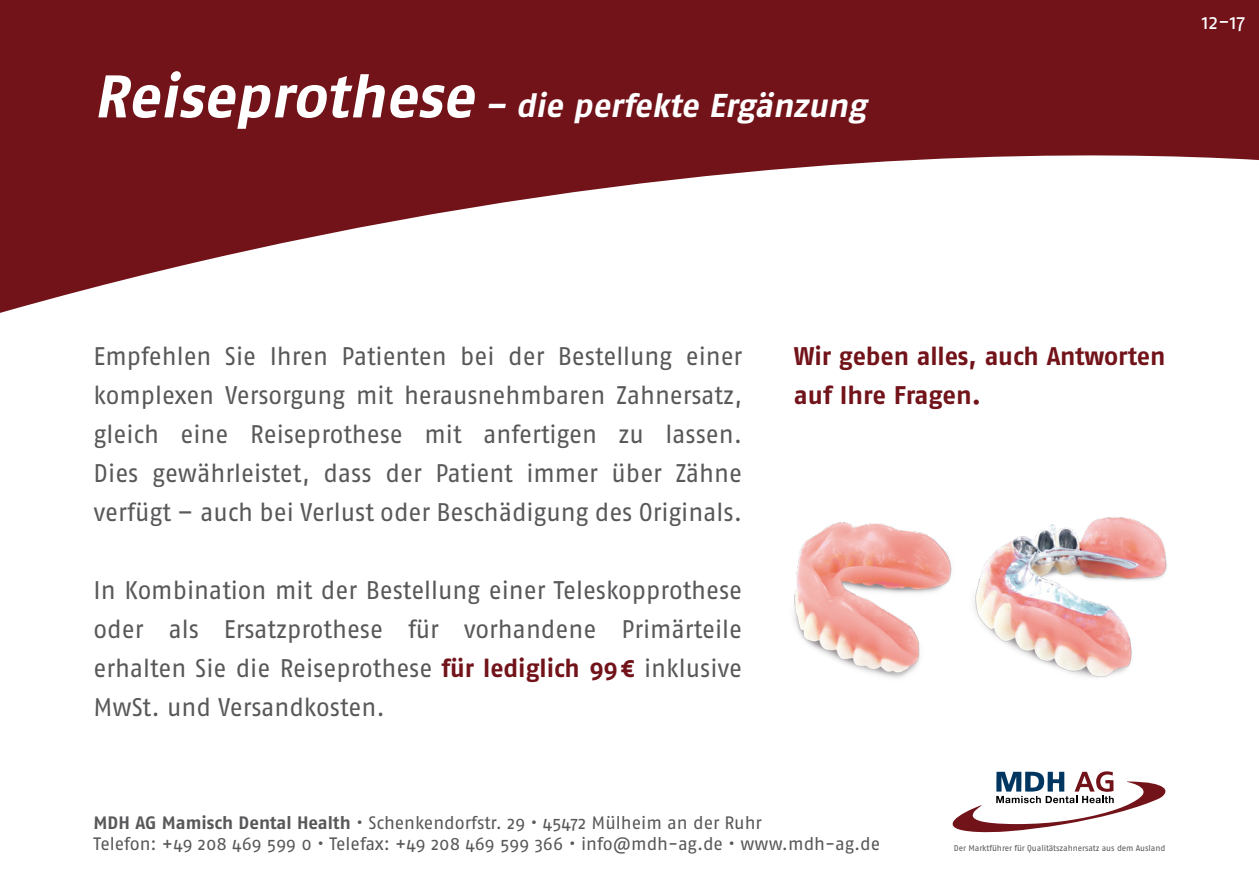
<style>
.page{position:relative;width:1259px;height:893px;background:#fff}
.page>*{position:absolute;margin:0;border:0;box-sizing:border-box;transform-origin:0 0}
.t1{font:italic 700 33px "Fago Pro";color:#fff}
.t2{font:25.5px/39px "Fago Pro";letter-spacing:-.005em;color:#58585a;text-align:justify}
.t3{font:700 25.5px/39px "Fago Pro";letter-spacing:-.005em;color:#72131a}
.t4{font:21px "Fago Pro";color:#fff}
.t5{font:18px/21.6px "Fago Pro";letter-spacing:-.005em;color:#58585a}
.t6{font:8.4px "Fago Pro";letter-spacing:-.005em;color:#58585a}
.s1{font-size:60px}
.s2{font-weight:700;color:#72131a}
.s3{font-weight:700}
</style>
<div class="page">
<img style="left:794px;top:517px;width:373px;height:161px">
<svg style="left:0;top:0;width:1259px;height:313px;fill:#72131a"></svg>
<svg style="left:952px;top:771px;width:213px;height:61px"></svg>
<p class="t1" style="left:94px;top:86px;width:781px"><span class="s1">Reiseprothese</span> – die perfekte Ergänzung</p>
<p class="t4" style="left:1201px;top:9px;width:45px">12-17</p>
<p class="t2" style="left:94px;top:336px;width:650px">Empfehlen Sie Ihren Patienten bei der Bestellung einer komplexen Versorgung mit herausnehmbaren Zahnersatz, gleich eine Reiseprothese mit anfertigen zu lassen.<br>Dies gewährleistet, dass der Patient immer über Zähne verfügt – auch bei Verlust oder Beschädigung des Originals.</p>
<p class="t2" style="left:94px;top:570px;width:650px">In Kombination mit der Bestellung einer Teleskopprothese oder als Ersatzprothese für vorhandene Primärteile erhalten Sie die Reiseprothese <span class="s2">für lediglich 99€</span> inklusive MwSt. und Versandkosten.</p>
<p class="t3" style="left:794px;top:336px;width:373px">Wir geben alles, auch Antworten auf Ihre Fragen.</p>
<p class="t5" style="left:94px;top:812px;width:788px"><span class="s3">MDH AG Mamisch Dental Health</span> • Schenkendorfstr. 29 • 45472 Mülheim an der Ruhr<br>Telefon: +49 208 469 599 0 • Telefax: +49 208 469 599 366 • info@mdh-ag.de • www.mdh-ag.de</p>
<p class="t6" style="left:954px;top:843px;width:213px">Der Marktführer für Qualitätszahnersatz aus dem Ausland</p>
</div>
